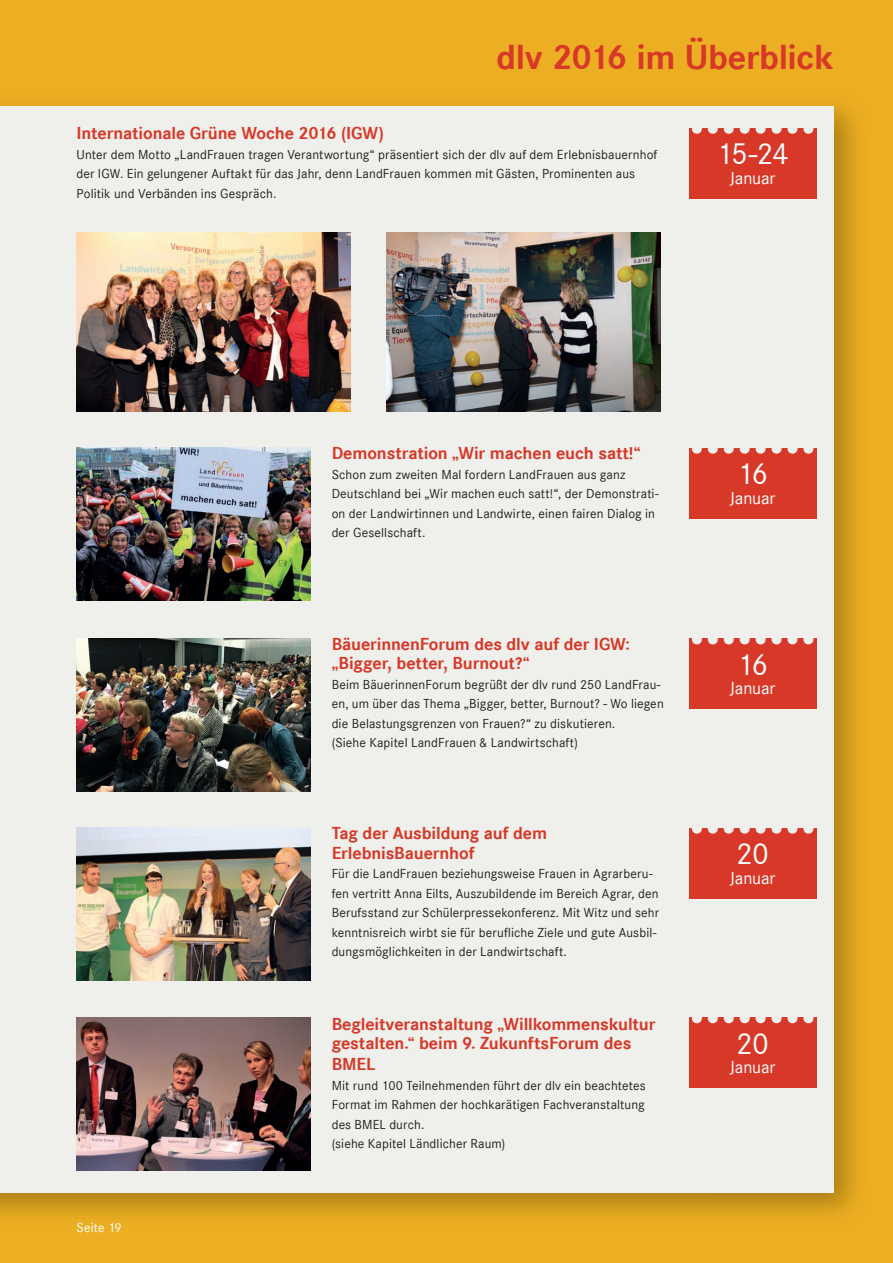
<style>
.page{position:relative;width:893px;height:1263px;background:#ecae22}
.page>*{position:absolute;margin:0;border:0;box-sizing:border-box;transform-origin:0 0}
.t1{font:700 36px "Corporate S";letter-spacing:-.01em;color:#d73827}
.t2{font:31.5px "Corporate S";letter-spacing:-.055em;color:#fff}
.t3{font:700 18px/19.5px "Corporate S";letter-spacing:-.005em;color:#d73827}
.t4{font:18px "Corporate S";letter-spacing:-.005em;color:#fff}
.t5{font:13.5px/19.5px "Corporate S";letter-spacing:.01em;color:#231f20}
.t6{font:13.5px "Corporate S";letter-spacing:.005em;color:#fff}
</style>
<div class="page">
<img style="left:0;top:105px;width:856px;height:1110px">
<div style="left:0;top:106px;width:833px;height:1087px;background:#eff0ec"></div>
<div style="left:689px;top:128px;width:127px;height:71px;background:#d73827"></div>
<svg style="left:692px;top:128px;width:121px;height:6px"></svg>
<img style="left:77px;top:233px;width:273px;height:179px">
<div style="left:689px;top:448px;width:127px;height:70px;background:#d73827"></div>
<svg style="left:692px;top:448px;width:121px;height:6px"></svg>
<img style="left:77px;top:448px;width:233px;height:153px">
<div style="left:689px;top:638px;width:127px;height:71px;background:#d73827"></div>
<svg style="left:692px;top:638px;width:121px;height:6px"></svg>
<img style="left:77px;top:638px;width:233px;height:153px">
<div style="left:689px;top:827px;width:127px;height:71px;background:#d73827"></div>
<svg style="left:692px;top:827px;width:121px;height:7px"></svg>
<img style="left:77px;top:827px;width:233px;height:154px">
<div style="left:689px;top:1017px;width:127px;height:71px;background:#d73827"></div>
<svg style="left:692px;top:1017px;width:121px;height:6px"></svg>
<img style="left:77px;top:1017px;width:233px;height:153px">
<img style="left:387px;top:233px;width:274px;height:179px">
<h1 class="t1" style="left:497px;top:36px;width:338px">dlv 2016 im Überblick</h1>
<h3 class="t3" style="left:77px;top:124px;width:309px">Internationale Grüne Woche 2016 (IGW)</h3>
<p class="t5" style="left:77px;top:145px;width:582px">Unter dem Motto „LandFrauen tragen Verantwortung“ präsentiert sich der dlv auf dem Erlebnisbauernhof der IGW. Ein gelungener Auftakt für das Jahr, denn LandFrauen kommen mit Gästen, Prominenten aus<br>Politik und Verbänden ins Gespräch.</p>
<h2 class="t2" style="left:716px;top:136px;width:74px">15-24</h2>
<h3 class="t4" style="left:730px;top:168px;width:47px">Januar</h3>
<p class="t6" style="left:77px;top:1219px;width:47px">Seite 19</p>
<h3 class="t3" style="left:332px;top:444px;width:310px">Demonstration „Wir machen euch satt!“</h3>
<p class="t5" style="left:332px;top:464px;width:329px">Schon zum zweiten Mal fordern LandFrauen aus ganz Deutschland bei „Wir machen euch satt!“, der Demonstrati&shy;on der Landwirtinnen und Landwirte, einen fairen Dialog in der Gesellschaft.</p>
<h3 class="t3" style="left:332px;top:635px;width:300px">BäuerinnenForum des dlv auf der IGW: „Bigger, better, Burnout?“</h3>
<p class="t5" style="left:332px;top:675px;width:334px">Beim BäuerinnenForum begrüßt der dlv rund 250 LandFrau&shy;en, um über das Thema „Bigger, better, Burnout? - Wo liegen die Belastungsgrenzen von Frauen?“ zu diskutieren.<br>(Siehe Kapitel LandFrauen &amp; Landwirtschaft)</p>
<h3 class="t3" style="left:332px;top:824px;width:217px">Tag der Ausbildung auf dem<br>ErlebnisBauernhof</h3>
<p class="t5" style="left:332px;top:864px;width:329px">Für die LandFrauen beziehungsweise Frauen in Agrarberu&shy;fen vertritt Anna Eilts, Auszubildende im Bereich Agrar, den Berufsstand zur Schülerpressekonferenz. Mit Witz und sehr kenntnisreich wirbt sie für berufliche Ziele und gute Ausbil&shy;dungsmöglichkeiten in der Landwirtschaft.</p>
<h3 class="t3" style="left:332px;top:1014px;width:325px;line-height:20.2px">Begleitveranstaltung „Willkommenskultur gestalten.“ beim 9. ZukunftsForum des<br>BMEL</h3>
<p class="t5" style="left:332px;top:1076px;width:315px">Mit rund 100 Teilnehmenden führt der dlv ein beachtetes Format im Rahmen der hochkarätigen Fachveranstaltung des BMEL durch.<br>(siehe Kapitel Ländlicher Raum)</p>
<h2 class="t2" style="left:737px;top:456px;width:33px">16</h2>
<h3 class="t4" style="left:730px;top:487px;width:47px">Januar</h3>
<h2 class="t2" style="left:737px;top:646px;width:33px">16</h2>
<h3 class="t4" style="left:730px;top:678px;width:47px">Januar</h3>
<h2 class="t2" style="left:736px;top:836px;width:34px">20</h2>
<h3 class="t4" style="left:730px;top:867px;width:47px">Januar</h3>
<h2 class="t2" style="left:736px;top:1025px;width:34px">20</h2>
<h3 class="t4" style="left:730px;top:1057px;width:47px">Januar</h3>
</div>
